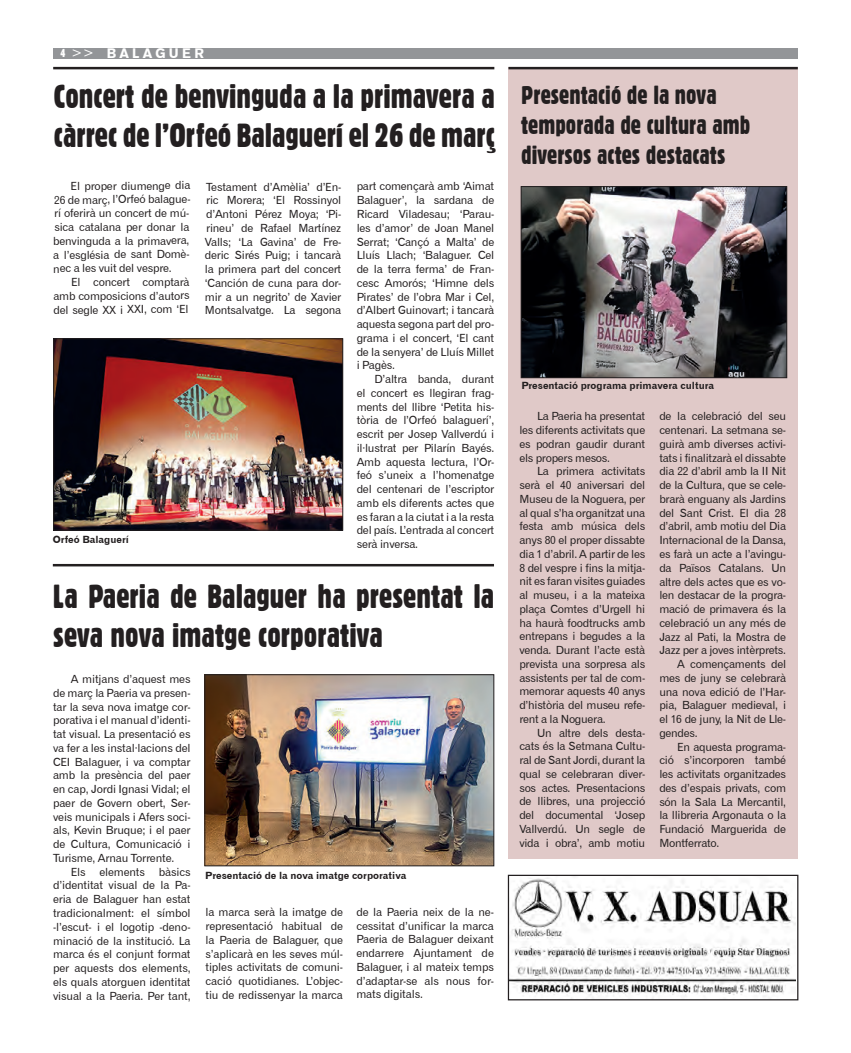
<style>
.page{position:relative;width:851px;height:1053px;background:#fff}
.page>*{position:absolute;margin:0;border:0;box-sizing:border-box;transform-origin:0 0}
.t1{font:32.5px/39px "Gothic 821 Condensed BT";color:#231f20}
.t2{font:25px "Gothic 821 Condensed BT";color:#231f20}
.t3{font:13.75px "Gothic 725 BT Black A";letter-spacing:.25em;color:#fff}
.t4{font:11.25px/13.8px "Gothic 720 BT Roman B";letter-spacing:-.025em;color:#231f20;text-align:justify}
.t5{font:10px "Gothic 720 BT Bold B";color:#231f20}
.s1{font-family:"Gothic 821 Condensed BT";font-size:11.25px}
.s2{font-family:"Gothic 720 BT Roman B"}
</style>
<div class="page">
<div style="left:53px;top:48px;width:744px;height:10px;background:#939598"></div>
<img style="left:55px;top:340px;width:286px;height:188px">
<div style="left:53px;top:338px;width:290px;height:192px;border:1px solid #231f20"></div>
<hr style="left:53px;top:67px;width:441px;height:2px;background:#231f20">
<hr style="left:53px;top:564px;width:441px;height:2px;background:#231f20">
<img style="left:207px;top:676px;width:285px;height:188px">
<div style="left:205px;top:674px;width:289px;height:192px;border:1px solid #231f20"></div>
<img style="left:509px;top:876px;width:286px;height:122px">
<div style="left:507px;top:874px;width:291px;height:126px;border:1px solid #231f20"></div>
<div style="left:508px;top:67px;width:289px;height:791px;background:#e0c9c8"></div>
<hr style="left:508px;top:67px;width:289px;height:2px;background:#231f20">
<img style="left:523px;top:188px;width:261px;height:188px">
<div style="left:521px;top:186px;width:265px;height:192px;border:1px solid #231f20"></div>
<p class="t3" style="left:61px;top:45px;width:145px"><span class="s1">4</span> <span class="s2">&gt;&gt;</span> BALAGUER</p>
<p class="t1" style="left:54px;top:76px;width:442px">Concert de benvinguda a la primavera a càrrec de l’Orfeó Balaguerí el 26 de març</p>
<p class="t4" style="left:53px;top:179px;width:139px;text-indent:17px">El proper diumenge dia 26 de març, l’Orfeó balague&shy;rí oferirà un concert de mú&shy;sica catalana per donar la benvinguda a la primavera, a l’església de sant Domè&shy;nec a les vuit del vespre.</p>
<p class="t4" style="left:53px;top:275px;width:138px;text-indent:18px">El concert comptarà amb composicions d’autors del segle XX i XXI, com ‘El</p>
<p class="t4" style="left:205px;top:179px;width:138px">Testament d’Amèlia’ d’En&shy;ric Morera; ‘El Rossinyol d’Antoni Pérez Moya; ‘Pi&shy;rineu’ de Rafael Martínez Valls; ‘La Gavina’ de Fre&shy;deric Sirés Puig; i tancarà la primera part del concert ‘Canción de cuna para dor&shy;mir a un negrito’ de Xavier Montsalvatge. La segona</p>
<p class="t4" style="left:356px;top:179px;width:139px">part començarà amb ‘Aimat Balaguer’, la sardana de Ricard Viladesau; ‘Parau&shy;les d’amor’ de Joan Manel Serrat; ‘Cançó a Malta’ de Lluís Llach; ‘Balaguer. Cel de la terra ferma’ de Fran&shy;cesc Amorós; ‘Himne dels Pirates’ de l’obra Mar i Cel, d’Albert Guinovart; i tancarà aquesta segona part del pro&shy;grama i el concert, ‘El cant de la senyera’ de Lluís Millet i Pagès.</p>
<p class="t4" style="left:356px;top:372px;width:139px;text-indent:18px">D’altra banda, durant el concert es llegiran frag&shy;ments del llibre ‘Petita his&shy;tòria de l’Orfeó balaguerí’, escrit per Josep Vallverdú i il·lustrat per Pilarín Bayés.<br>Amb aquesta lectura, l’Or&shy;feó s’uneix a l’homenatge del centenari de l’escriptor amb els diferents actes que es faran a la ciutat i a la resta del país. L’entrada al concert serà inversa.</p>
<p class="t5" style="left:53px;top:533px;width:78px">Orfeó Balaguerí</p>
<p class="t1" style="left:53px;top:576px;width:442px">La Paeria de Balaguer ha presentat la seva nova imatge corporativa</p>
<p class="t4" style="left:53px;top:672px;width:139px;text-indent:18px">A mitjans d’aquest mes de març la Paeria va presen&shy;tar la seva nova imatge cor&shy;porativa i el manual d’identi&shy;tat visual. La presentació es va fer a les instal·lacions del CEI Balaguer, i va comptar amb la presència del paer en cap, Jordi Ignasi Vidal; el paer de Govern obert, Ser&shy;veis municipals i Afers soci&shy;als, Kevin Bruque; i el paer de Cultura, Comunicació i Turisme, Arnau Torrente.</p>
<p class="t4" style="left:53px;top:864px;width:139px;text-indent:18px">Els elements bàsics d’identitat visual de la Pa&shy;eria de Balaguer han estat tradicionalment: el símbol -l’escut- i el logotip -deno&shy;minació de la institució. La marca és el conjunt format per aquests dos elements, els quals atorguen identitat visual a la Paeria. Per tant,</p>
<p class="t5" style="left:205px;top:869px;width:203px">Presentació de la nova imatge corporativa</p>
<p class="t4" style="left:205px;top:905px;width:139px">la marca serà la imatge de representació habitual de la Paeria de Balaguer, que s’aplicarà en les seves múl&shy;tiples activitats de comuni&shy;cació quotidianes. L’objec&shy;tiu de redissenyar la marca</p>
<p class="t4" style="left:356px;top:904px;width:139px">de la Paeria neix de la ne&shy;cessitat d’unificar la marca Paeria de Balaguer deixant endarrere Ajuntament de Balaguer, i al mateix temps d’adaptar-se als nous for&shy;mats digitals.</p>
<p class="t2" style="left:521px;top:79px;width:197px">Presentació de la nova</p>
<p class="t2" style="left:521px;top:109px;width:230px">temporada de cultura amb</p>
<p class="t2" style="left:521px;top:139px;width:206px">diversos actes destacats</p>
<p class="t5" style="left:521px;top:379px;width:194px">Presentació programa primavera cultura</p>
<p class="t4" style="left:659px;top:409px;width:128px">de la celebració del seu centenari. La setmana se&shy;guirà amb diverses activi&shy;tats i finalitzarà el dissabte dia 22 d’abril amb la II Nit de la Cultura, que se cele&shy;brarà enguany als Jardins del Sant Crist. El dia 28 d’abril, amb motiu del Dia Internacional de la Dansa, es farà un acte a l’avingu&shy;da Països Catalans. Un altre dels actes que es vo&shy;len destacar de la progra&shy;mació de primavera és la celebració un any més de Jazz al Pati, la Mostra de Jazz per a joves intèrprets.</p>
<p class="t4" style="left:659px;top:657px;width:128px;text-indent:18px">A començaments del mes de juny se celebrarà una nova edició de l’Har&shy;pia, Balaguer medieval, i el 16 de juny, la Nit de Lle&shy;gendes.</p>
<p class="t4" style="left:659px;top:739px;width:128px;text-indent:18px">En aquesta programa&shy;ció s’incorporen també les activitats organitzades des d’espais privats, com són la Sala La Mercantil, la llibreria Argonauta o la Fundació Marguerida de Montferrato.</p>
<p class="t4" style="left:519px;top:409px;width:127px;text-indent:18px">La Paeria ha presentat les diferents activitats que es podran gaudir durant els propers mesos.</p>
<p class="t4" style="left:519px;top:464px;width:127px;text-indent:18px">La primera activitats serà el 40 aniversari del Museu de la Noguera, per al qual s’ha organitzat una festa amb música dels anys 80 el proper dissabte dia 1 d’abril. A partir de les 8 del vespre i fins la mitja&shy;nit es faran visites guiades al museu, i a la mateixa plaça Comtes d’Urgell hi ha haurà foodtrucks amb entrepans i begudes a la venda. Durant l’acte està prevista una sorpresa als assistents per tal de com&shy;memorar aquests 40 anys d’història del museu refe&shy;rent a la Noguera.</p>
<p class="t4" style="left:519px;top:725px;width:127px;text-indent:18px">Un altre dels desta&shy;cats és la Setmana Cultu&shy;ral de Sant Jordi, durant la qual se celebraran diver&shy;sos actes. Presentacions de llibres, una projecció del documental ‘Josep Vallverdú. Un segle de vida i obra’, amb motiu</p>
</div>
